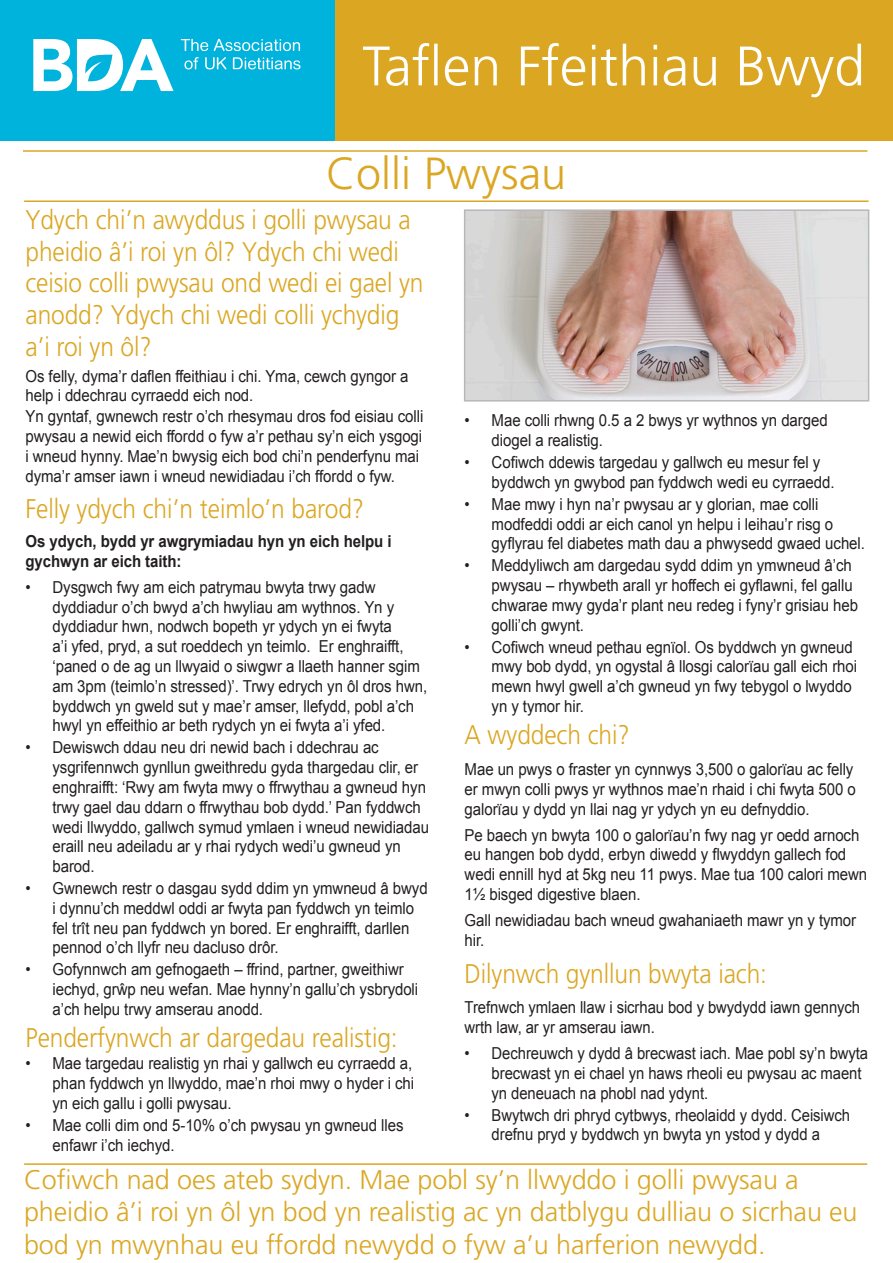
<style>
.page{position:relative;width:893px;height:1263px;background:#fff}
.page>*{position:absolute;margin:0;border:0;box-sizing:border-box;transform-origin:0 0}
.t1{font:300 55.5px "Frutiger LT Pro";color:#fff}
.t2{font:300 45px "Frutiger LT Pro";color:#dba723}
.Body{font:300 27px/31.7px "Frutiger LT Pro";letter-spacing:-.005em;color:#dba723;scale:.91 1}
.Body-2{font:300 27px/32.4px "Frutiger LT Pro";letter-spacing:-.005em;color:#dba723}
.Body-3{font:16.5px/19.8px "Arial";letter-spacing:-.005em;color:#231f20;scale:.91 1}
.Body-4{font:16.5px/19.8px "Arial";letter-spacing:-.005em;color:#231f20;scale:.9 1}
.Body-5{font:700 16.5px/19.8px "Arial";letter-spacing:-.005em;color:#231f20;scale:.91 1}
</style>
<div class="page">
<hr style="left:23px;top:150px;width:844px;height:2px;background:#dba723">
<hr style="left:24px;top:200px;width:845px;height:2px;background:#dba723">
<img style="left:467px;top:212px;width:399px;height:186px">
<div style="left:464px;top:209px;width:405px;height:192px;border:2px solid #b6b7bb"></div>
<div style="left:0;top:0;width:893px;height:141px;background:#dba723"></div>
<div style="left:0;top:0;width:334px;height:141px;background:#00b3dc"></div>
<svg style="left:33px;top:39px;width:141px;height:52px"></svg>
<svg style="left:181px;top:39px;width:27px;height:12px"></svg>
<svg style="left:214px;top:39px;width:86px;height:12px"></svg>
<svg style="left:184px;top:57px;width:15px;height:12px"></svg>
<svg style="left:205px;top:57px;width:21px;height:12px"></svg>
<svg style="left:233px;top:57px;width:67px;height:12px"></svg>
<hr style="left:24px;top:1163px;width:843px;height:2px;background:#dba723">
<p class="t1" style="left:362px;top:34px;width:504px">Taflen Ffeithiau Bwyd</p>
<p class="t2" style="left:326px;top:147px;width:242px">Colli Pwysau</p>
<p class="Body" style="left:26px;top:204px;width:439px">Ydych chi’n awyddus i golli pwysau a pheidio â’i roi yn ôl? Ydych chi wedi ceisio colli pwysau ond wedi ei gael yn anodd? Ydych chi wedi colli ychydig a’i roi yn ôl?</p>
<p class="Body-3" style="left:26px;top:366px;width:422px">Os felly, dyma’r daflen ffeithiau i chi. Yma, cewch gyngor a help i ddechrau cyrraedd eich nod.</p>
<p class="Body-3" style="left:26px;top:407px;width:439px">Yn gyntaf, gwnewch restr o’ch rhesymau dros fod eisiau colli pwysau a newid eich ffordd o fyw a’r pethau sy’n eich ysgogi i wneud hynny. Mae’n bwysig eich bod chi’n penderfynu mai dyma’r amser iawn i wneud newidiadau i’ch ffordd o fyw.</p>
<p class="Body" style="left:26px;top:493px;width:374px">Felly ydych chi’n teimlo’n barod?</p>
<p class="Body-5" style="left:26px;top:532px;width:404px">Os ydych, bydd yr awgrymiadau hyn yn eich helpu i gychwyn ar eich taith:</p>
<p class="Body-3" style="left:53px;top:577px;width:413px;text-indent:-27px">• Dysgwch fwy am eich patrymau bwyta trwy gadw dyddiadur o’ch bwyd a’ch hwyliau am wythnos. Yn y dyddiadur hwn, nodwch bopeth yr ydych yn ei fwyta<br>a’i yfed, pryd, a sut roeddech yn teimlo. Er enghraifft, ‘paned o de ag un llwyaid o siwgwr a llaeth hanner sgim am 3pm (teimlo’n stressed)’. Trwy edrych yn ôl dros hwn, byddwch yn gweld sut y mae’r amser, llefydd, pobl a’ch hwyl yn effeithio ar beth rydych yn ei fwyta a’i yfed.</p>
<p class="Body-3" style="left:53px;top:738px;width:415px;text-indent:-27px">• Dewiswch ddau neu dri newid bach i ddechrau ac ysgrifennwch gynllun gweithredu gyda thargedau clir, er enghraifft: ‘Rwy am fwyta mwy o ffrwythau a gwneud hyn trwy gael dau ddarn o ffrwythau bob dydd.’ Pan fyddwch wedi llwyddo, gallwch symud ymlaen i wneud newidiadau eraill neu adeiladu ar y rhai rydych wedi’u gwneud yn barod.</p>
<p class="Body-3" style="left:53px;top:878px;width:414px;text-indent:-27px">• Gwnewch restr o dasgau sydd ddim yn ymwneud â bwyd i dynnu’ch meddwl oddi ar fwyta pan fyddwch yn teimlo fel trît neu pan fyddwch yn bored. Er enghraifft, darllen pennod o’ch llyfr neu dacluso drôr.</p>
<p class="Body-3" style="left:53px;top:960px;width:403px;text-indent:-27px">• Gofynnwch am gefnogaeth – ffrind, partner, gweithiwr iechyd, grŵp neu wefan. Mae hynny’n gallu’ch ysbrydoli a’ch helpu trwy amserau anodd.</p>
<p class="Body" style="left:26px;top:1022px;width:410px">Penderfynwch ar dargedau realistig:</p>
<p class="Body-3" style="left:53px;top:1054px;width:399px;text-align:justify;text-indent:-27px">• Mae targedau realistig yn rhai y gallwch eu cyrraedd a, phan fyddwch yn llwyddo, mae’n rhoi mwy o hyder i chi yn eich gallu i golli pwysau.</p>
<p class="Body-3" style="left:53px;top:1115px;width:387px;text-indent:-27px">• Mae colli dim ond 5-10% o’ch pwysau yn gwneud lles enfawr i’ch iechyd.</p>
<p class="Body-2" style="left:24px;top:1163px;width:835px">Cofiwch nad oes ateb sydyn. Mae pobl sy’n llwyddo i golli pwysau a pheidio â’i roi yn ôl yn bod yn realistig ac yn datblygu dulliau o sicrhau eu bod yn mwynhau eu ffordd newydd o fyw a’u harferion newydd.</p>
<p class="Body-3" style="left:492px;top:411px;width:371px;text-indent:-27px">• Mae colli rhwng 0.5 a 2 bwys yr wythnos yn darged diogel a realistig.</p>
<p class="Body-3" style="left:492px;top:452px;width:378px;text-indent:-27px">• Cofiwch ddewis targedau y gallwch eu mesur fel y byddwch yn gwybod pan fyddwch wedi eu cyrraedd.</p>
<p class="Body-3" style="left:492px;top:494px;width:412px;text-indent:-27px">• Mae mwy i hyn na’r pwysau ar y glorian, mae colli modfeddi oddi ar eich canol yn helpu i leihau’r risg o gyflyrau fel diabetes math dau a phwysedd gwaed uchel.</p>
<p class="Body-3" style="left:492px;top:556px;width:404px;text-indent:-27px">• Meddyliwch am dargedau sydd ddim yn ymwneud â’ch pwysau – rhywbeth arall yr hoffech ei gyflawni, fel gallu chwarae mwy gyda’r plant neu redeg i fyny’r grisiau heb golli’ch gwynt.</p>
<p class="Body-3" style="left:492px;top:637px;width:403px;text-indent:-27px">• Cofiwch wneud pethau egnïol. Os byddwch yn gwneud mwy bob dydd, yn ogystal â llosgi calorïau gall eich rhoi mewn hwyl gwell a’ch gwneud yn fwy tebygol o lwyddo yn y tymor hir.</p>
<p class="Body" style="left:465px;top:719px;width:183px">A wyddech chi?</p>
<p class="Body-3" style="left:465px;top:759px;width:431px">Mae un pwys o fraster yn cynnwys 3,500 o galorïau ac felly er mwyn colli pwys yr wythnos mae’n rhaid i chi fwyta 500 o galorïau y dydd yn llai nag yr ydych yn eu defnyddio.</p>
<p class="Body-3" style="left:465px;top:825px;width:444px">Pe baech yn bwyta 100 o galorïau’n fwy nag yr oedd arnoch eu hangen bob dydd, erbyn diwedd y flwyddyn gallech fod wedi ennill hyd at 5kg neu 11 pwys. Mae tua 100 calori mewn 1½ bisged digestive blaen.</p>
<p class="Body-3" style="left:465px;top:911px;width:432px">Gall newidiadau bach wneud gwahaniaeth mawr yn y tymor hir.</p>
<p class="Body" style="left:465px;top:958px;width:334px">Dilynwch gynllun bwyta iach:</p>
<p class="Body-4" style="left:465px;top:998px;width:441px">Trefnwch ymlaen llaw i sicrhau bod y bwydydd iawn gennych wrth law, ar yr amserau iawn.</p>
<p class="Body-4" style="left:492px;top:1043px;width:420px;text-indent:-27px">• Dechreuwch y dydd â brecwast iach. Mae pobl sy’n bwyta brecwast yn ei chael yn haws rheoli eu pwysau ac maent yn deneuach na phobl nad ydynt.</p>
<p class="Body-4" style="left:465px;top:1105px;width:430px;text-align:center">• Bwytwch dri phryd cytbwys, rheolaidd y dydd. Ceisiwch drefnu pryd y byddwch yn bwyta yn ystod y dydd a</p>
</div>
